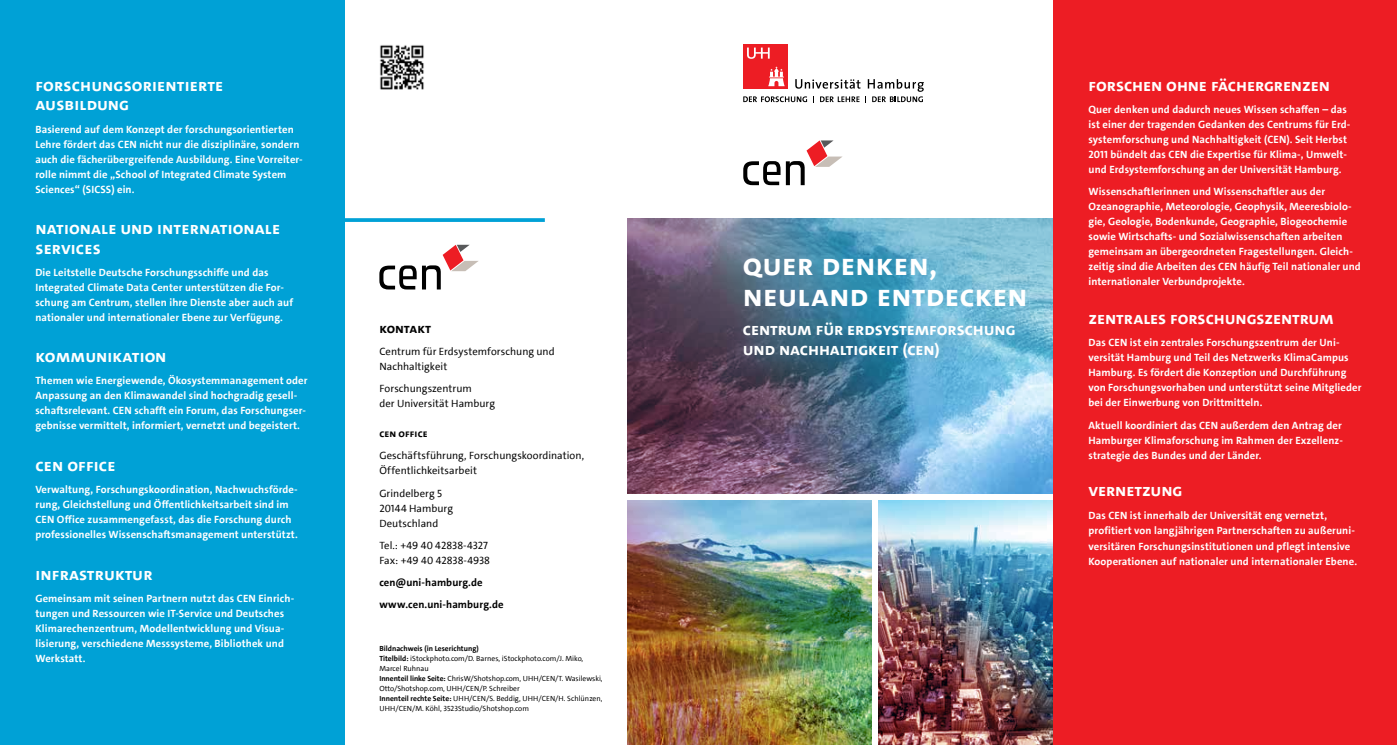
<style>
.page{position:relative;width:1397px;height:745px;background:#fff}
.page>*{position:absolute;margin:0;border:0;box-sizing:border-box;transform-origin:0 0}
.t1{font:31.25px/31.2px "The Sans UHH Bold Caps";letter-spacing:.01em;color:#fff}
.t2{font:17.5px/19.4px "The Sans UHH Bold Caps";letter-spacing:-.005em;color:#fff}
.t3{font:13.75px "The Sans UHH Bold Caps";letter-spacing:-.005em;color:#000}
.t4{font:700 10.62px/15px "The Sans UHH";letter-spacing:.01em;color:#fff}
.t5{font:10.62px/15px "The Sans UHH";letter-spacing:.005em;color:#000}
.t6{font:700 10.62px/22.1px "The Sans UHH";letter-spacing:.005em;color:#000}
.t7{font:10.62px "The Sans UHH Bold Caps";letter-spacing:.005em;color:#000}
.t8{font:7.5px/10px "The Sans UHH";letter-spacing:.005em;color:#000}
.s1{font-weight:700}
</style>
<div class="page">
<svg style="left:743px;top:140px;width:99px;height:45px"></svg>
<img style="left:627px;top:218px;width:425px;height:276px">
<div style="left:0;top:0;width:344px;height:744px;background:#00a1d6"></div>
<div style="left:743px;top:44px;width:44px;height:44px;background:#ed1d24"></div>
<svg style="left:747px;top:48px;width:22px;height:11px"></svg>
<svg style="left:743px;top:67px;width:180px;height:36px"></svg>
<img style="left:627px;top:500px;width:244px;height:244px">
<svg style="left:344px;top:218px;width:200px;height:4px"></svg>
<img style="left:878px;top:500px;width:174px;height:244px">
<svg style="left:379px;top:244px;width:99px;height:45px"></svg>
<div style="left:727px;top:307px;width:308px;height:70px;background:#3a83a5;opacity:.75"></div>
<div style="left:1052px;top:0;width:344px;height:744px;background:#ed1d24"></div>
<img style="left:380px;top:45px;width:44px;height:45px">
<h2 class="t2" style="left:35px;top:75px;width:189px">FORSCHUNGSORIENTIERTE<br>AUSBILDUNG</h2>
<p class="t4" style="left:35px;top:121px;width:269px">Basierend auf dem Konzept der forschungsorientierten Lehre fördert das CEN nicht nur die disziplinäre, sondern auch die fächerübergreifende Ausbildung. Eine Vorreiter&shy;rolle nimmt die „School of Integrated Climate System Sciences“ (SICSS) ein.</p>
<h2 class="t2" style="left:35px;top:218px;width:246px">NATIONALE UND INTERNATIONALE<br>SERVICES</h2>
<p class="t4" style="left:35px;top:264px;width:259px">Die Leitstelle Deutsche Forschungsschiffe und das Integrated Climate Data Center unterstützen die For&shy;schung am Centrum, stellen ihre Dienste aber auch auf nationaler und internationaler Ebene zur Verfügung.</p>
<h2 class="t2" style="left:35px;top:346px;width:133px">KOMMUNIKATION</h2>
<p class="t4" style="left:35px;top:373px;width:274px">Themen wie Energiewende, Ökosystemmanagement oder Anpassung an den Klimawandel sind hochgradig gesell&shy;schaftsrelevant. CEN schafft ein Forum, das Forschungser&shy;gebnisse vermittelt, informiert, vernetzt und begeistert.</p>
<h2 class="t2" style="left:35px;top:455px;width:81px">CEN Office</h2>
<p class="t4" style="left:35px;top:481px;width:264px">Verwaltung, Forschungskoordination, Nachwuchsförde&shy;rung, Gleichstellung und Öffentlichkeitsarbeit sind im CEN Office zusammengefasst, das die Forschung durch professionelles Wissenschaftsmanagement unterstützt.</p>
<h2 class="t2" style="left:35px;top:563px;width:118px">INFRASTRUKTUR</h2>
<p class="t4" style="left:35px;top:590px;width:260px">Gemeinsam mit seinen Partnern nutzt das CEN Einrich&shy;tungen und Ressourcen wie IT-Service und Deutsches Klimarechenzentrum, Modellentwicklung und Visua&shy;lisierung, verschiedene Messsysteme, Bibliothek und Werkstatt.</p>
<p class="t3" style="left:379px;top:319px;width:53px">Kontakt</p>
<p class="t5" style="left:379px;top:344px;width:177px">Centrum für Erdsystemforschung und<br>Nachhaltigkeit</p>
<p class="t5" style="left:379px;top:381px;width:117px">Forschungszentrum<br>der Universität Hamburg</p>
<p class="t7" style="left:379px;top:426px;width:50px">CEN Office</p>
<p class="t5" style="left:379px;top:448px;width:206px">Geschäftsführung, Forschungskoordination,<br>Öffentlichkeitsarbeit</p>
<p class="t5" style="left:379px;top:485px;width:75px">Grindelberg 5<br>20144 Hamburg<br>Deutschland</p>
<p class="t5" style="left:379px;top:537px;width:112px">Tel.: +49 40 42838-4327<br>Fax: +49 40 42838-4938</p>
<p class="t6" style="left:379px;top:571px;width:126px">cen@uni-hamburg.de www.cen.uni-hamburg.de</p>
<p class="t8" style="left:379px;top:643px;width:225px"><span class="s1">Bildnachweis (in Leserichtung)<br>Titelbild:</span> iStockphoto.com/D. Barnes, iStockphoto.com/J. Miko, Marcel Ruhnau<br><span class="s1">Innenteil linke Seite:</span> ChrisW/Shotshop.com, UHH/CEN/T. Wasilewski, Otto/Shotshop.com, UHH/CEN/P. Schreiber<br><span class="s1">Innenteil rechte Seite:</span> UHH/CEN/S. Beddig, UHH/CEN/H. Schlünzen, UHH/CEN/M. Köhl, 3523Studio/Shotshop.com</p>
<h1 class="t1" style="left:742px;top:248px;width:286px">Quer denken,<br>Neuland entdecken</h1>
<h2 class="t2" style="left:742px;top:319px;width:274px">CENTRUM FÜR ERDSYSTEMFORSCHUNG<br>UND NACHHALTIGKEIT (CEN)</h2>
<h2 class="t2" style="left:1088px;top:75px;width:243px">FORSCHEN OHNE FÄCHERGRENZEN</h2>
<p class="t4" style="left:1088px;top:102px;width:263px">Quer denken und dadurch neues Wissen schaffen – das ist einer der tragenden Gedanken des Centrums für Erd&shy;systemforschung und Nachhaltigkeit (CEN). Seit Herbst 2011 bündelt das CEN die Expertise für Klima-, Umwelt&shy;und Erdsystemforschung an der Universität Hamburg.</p>
<p class="t4" style="left:1088px;top:184px;width:274px">Wissenschaftlerinnen und Wissenschaftler aus der Ozeanographie, Meteorologie, Geophysik, Meeresbiolo&shy;gie, Geologie, Bodenkunde, Geographie, Biogeochemie sowie Wirtschafts- und Sozialwissenschaften arbeiten gemeinsam an übergeordneten Fragestellungen. Gleich&shy;zeitig sind die Arbeiten des CEN häufig Teil nationaler und internationaler Verbundprojekte.</p>
<h2 class="t2" style="left:1088px;top:308px;width:247px">ZENTRALES FORSCHUNGSZENTRUM</h2>
<p class="t4" style="left:1088px;top:335px;width:274px">Das CEN ist ein zentrales Forschungszentrum der Uni&shy;versität Hamburg und Teil des Netzwerks KlimaCampus Hamburg. Es fördert die Konzeption und Durchführung von Forschungsvorhaben und unterstützt seine Mitglieder bei der Einwerbung von Drittmitteln.</p>
<p class="t4" style="left:1088px;top:417px;width:256px;text-align:justify">Aktuell koordiniert das CEN außerdem den Antrag der Hamburger Klimaforschung im Rahmen der Exzellenz&shy;strategie des Bundes und der Länder.</p>
<h2 class="t2" style="left:1088px;top:480px;width:96px">VERNETZUNG</h2>
<p class="t4" style="left:1088px;top:508px;width:270px">Das CEN ist innerhalb der Universität eng vernetzt, profitiert von langjährigen Partnerschaften zu außeruni&shy;versitären Forschungsinstitutionen und pflegt intensive Kooperationen auf nationaler und internationaler Ebene.</p>
</div>
